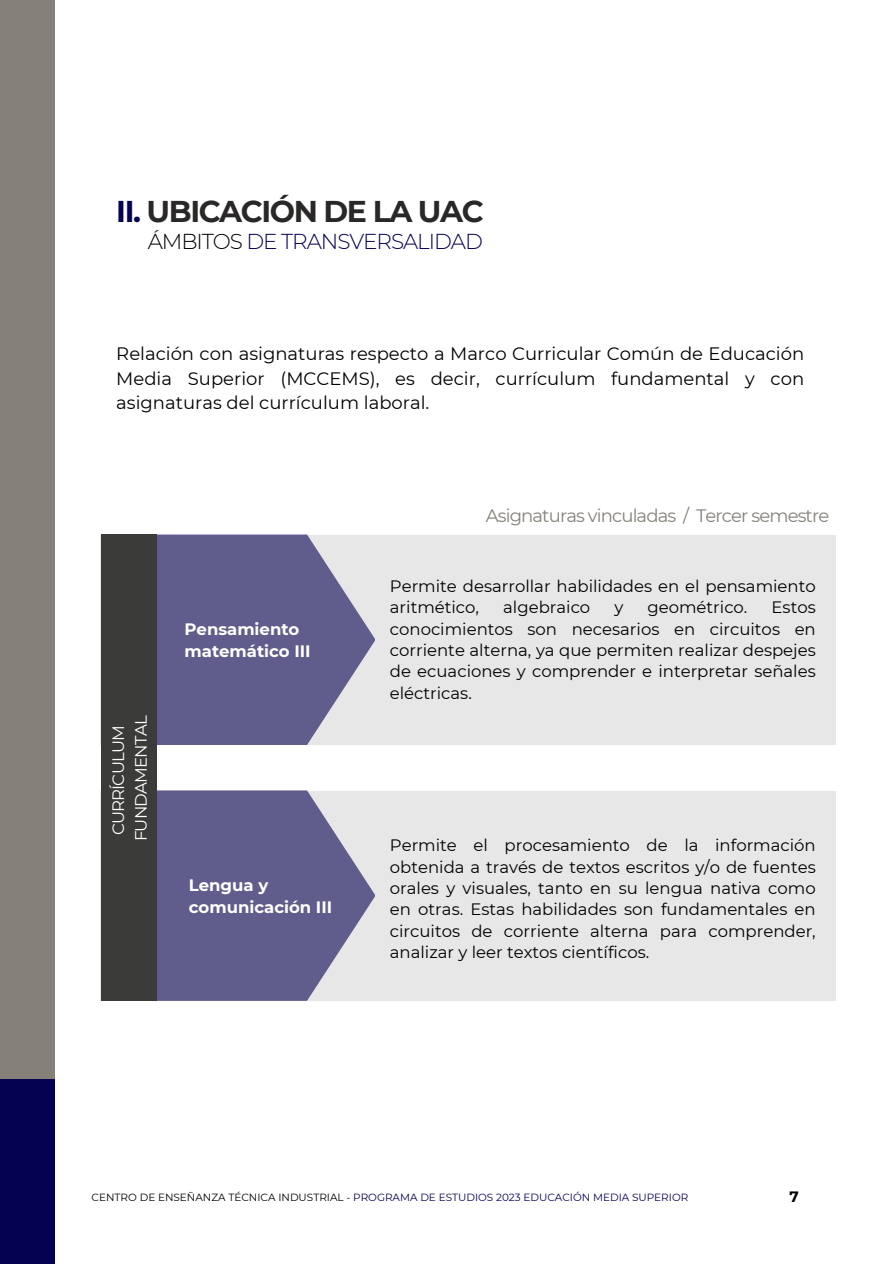
<style>
.page{position:relative;width:894px;height:1264px;background:#fff}
.page>*{position:absolute;margin:0;border:0;box-sizing:border-box;transform-origin:0 0}
.t1{font:700 30px "Montserrat";letter-spacing:-.05em;color:#2a2727}
.t2{font:300 21.45px "Montserrat";letter-spacing:-.05em;color:#060252}
.t3{font:18px/24.8px "Montserrat";color:#000;text-align:justify}
.t4{font:18px "Montserrat";letter-spacing:-.05em;color:#85817a}
.t5{font:16.5px/21.3px "Montserrat";color:#000;text-align:justify}
.t6{font:700 16.5px/22.5px "Montserrat";color:#fff}
.t7{font:16.5px/22.5px "Montserrat";letter-spacing:-.05em;color:#fff;text-align:center}
.t8{font:700 15px "Montserrat";color:#000}
.t9{font:10.5px "Montserrat";color:#060252}
.s1{color:#060252}
.s2{color:#000}
</style>
<div class="page">
<div style="left:0;top:0;width:55px;height:1078px;background:#85817a"></div>
<div style="left:100px;top:535px;width:735px;height:210px;background:#e8e7e7"></div>
<div style="left:100px;top:791px;width:735px;height:209px;background:#e8e7e7"></div>
<div style="left:0;top:1078px;width:55px;height:185px;background:#060252"></div>
<svg style="left:156px;top:534px;width:219px;height:211px;fill:#605d8d"></svg>
<svg style="left:156px;top:790px;width:219px;height:210px;fill:#605d8d"></svg>
<div style="left:101px;top:534px;width:55px;height:466px;background:#3b3b39"></div>
<h5 class="t1" style="left:116px;top:193px;width:369px"><span class="s1">II.</span> UBICACIÓN DE LA UAC</h5>
<h3 class="t2" style="left:148px;top:228px;width:336px"><span class="s2">ÁMBITOS</span> DE TRANSVERSALIDAD</h3>
<h1 class="t3" style="left:116px;top:341px;width:689px">Relación con asignaturas respecto a Marco Curricular Común de Educación Media Superior (MCCEMS), es decir, currículum fundamental y con asignaturas del currículum laboral.</h1>
<h4 class="t7" style="left:107px;top:841px;width:127px;rotate:-90deg">CURRÍCULUM<br>FUNDAMENTAL</h4>
<h4 class="t6" style="left:184px;top:617px;width:128px">Pensamiento matemático III</h4>
<h5 class="t6" style="left:189px;top:873px;width:145px">Lengua y comunicación III</h5>
<p class="t4" style="left:485px;top:504px;width:345px">Asignaturas vinculadas / Tercer semestre</p>
<h2 class="t5" style="left:390px;top:575px;width:427px">Permite desarrollar habilidades en el pensamiento aritmético,</h2>
<h2 class="t5" style="left:503px;top:596px;width:89px">algebraico</h2>
<h2 class="t5" style="left:614px;top:596px;width:10px">y</h2>
<h2 class="t5" style="left:647px;top:596px;width:101px">geométrico.</h2>
<h2 class="t5" style="left:390px;top:596px;width:427px;text-indent:381px">Estos conocimientos son necesarios en circuitos en corriente alterna, ya que permiten realizar despejes de ecuaciones y comprender e interpretar señales eléctricas.</h2>
<h5 class="t5" style="left:390px;top:834px;width:427px">Permite el procesamiento de la información obtenida a través de textos escritos y/o de fuentes orales y visuales, tanto en su lengua nativa como en otras. Estas habilidades son fundamentales en circuitos de corriente alterna para comprender, analizar y leer textos científicos.</h5>
<h5 class="t9" style="left:92px;top:1191px;width:598px"><span class="s2">CENTRO DE ENSEÑANZA TÉCNICA INDUSTRIAL -</span> PROGRAMA DE ESTUDIOS 2023 EDUCACIÓN MEDIA SUPERIOR</h5>
<p class="t8" style="left:789px;top:1187px;width:11px">7</p>
</div>
